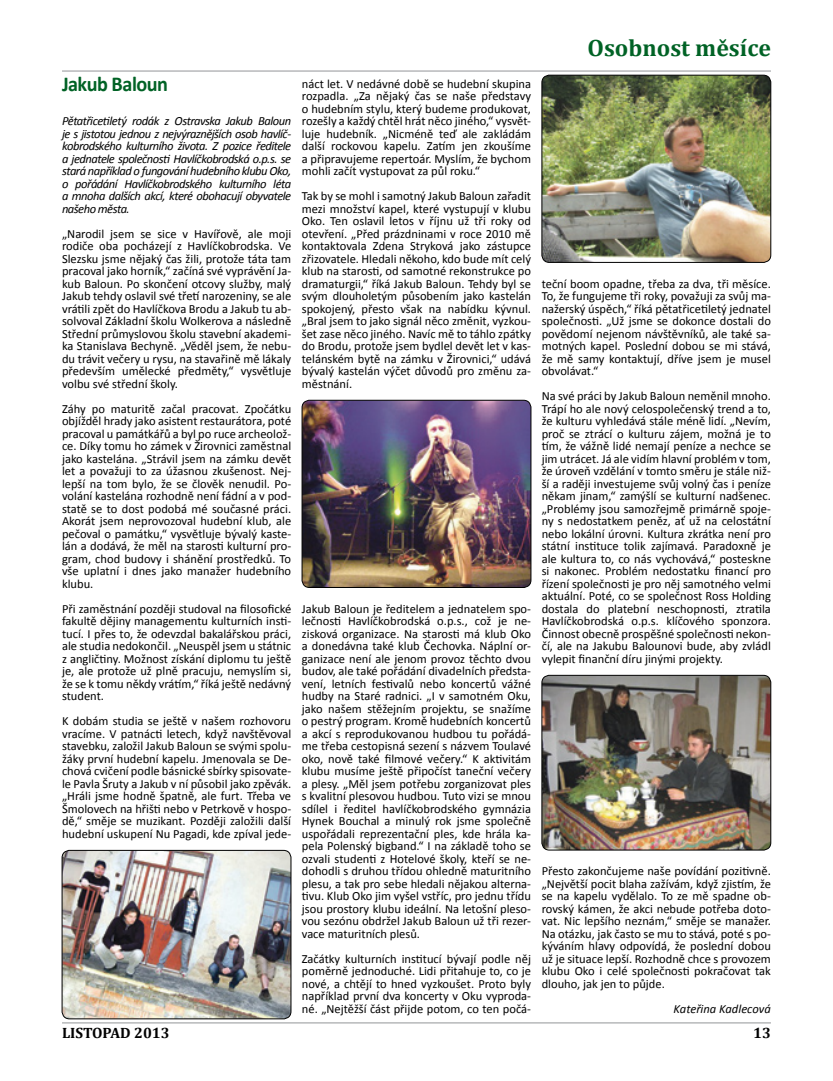
<style>
.page{position:relative;width:833px;height:1081px;background:#fff}
.page>*{position:absolute;margin:0;border:0;box-sizing:border-box;transform-origin:0 0}
.t1{font:700 23.75px "Cambria";color:#006225}
.t2{font:700 21.25px "Calibri";letter-spacing:-.025em;color:#006225;scale:.95 1}
.t3{font:700 15px "Cambria";color:#000}
.t4{font:12.5px/12.5px "Calibri";color:#000;text-align:justify}
.t5{font:italic 12.5px/12.5px "Calibri";letter-spacing:-.035em;color:#000;text-align:justify}
.t6{font:italic 12.5px "Calibri";color:#000}
</style>
<div class="page">
<hr style="left:62px;top:71px;width:709px;height:1px;background:#939598">
<hr style="left:62px;top:1022px;width:709px;height:1px;background:#939598">
<img style="left:62px;top:850px;width:229px;height:169px">
<div style="left:62px;top:850px;width:229px;height:169px;border:1px solid #000;border-radius:8px"></div>
<img style="left:302px;top:400px;width:229px;height:187px">
<div style="left:302px;top:400px;width:229px;height:187px;border:1px solid #000;border-radius:8px"></div>
<img style="left:542px;top:675px;width:229px;height:175px">
<div style="left:542px;top:675px;width:229px;height:175px;border:1px solid #000;border-radius:8px"></div>
<img style="left:542px;top:75px;width:229px;height:187px">
<div style="left:542px;top:75px;width:229px;height:187px;border:1px solid #000;border-radius:8px"></div>
<h2 class="t2" style="left:62px;top:71px;width:113px">Jakub Baloun</h2>
<p class="t5" style="left:62px;top:114px;width:231px">Pětatřicetiletý rodák z Ostravska Jakub Baloun je s jistotou jednou z nejvýraznějších osob havlíč&shy;kobrodského kulturního života. Z pozice ředitele a jednatele společnosti Havlíčkobrodská o.p.s. se stará například o fungování hudebního klubu Oko, o pořádání Havlíčkobrodského kulturního léta a mnoha dalších akcí, které obohacují obyvatele našeho města.</p>
<p class="t4" style="left:62px;top:227px;width:231px">„Narodil jsem se sice v Havířově, ale moji rodiče oba pocházejí z Havlíčkobrodska. Ve Slezsku jsme nějaký čas žili, protože táta tam pracoval jako horník,“ začíná své vyprávění Ja&shy;kub Baloun. Po skončení otcovy služby, malý Jakub tehdy oslavil své třetí narozeniny, se ale vrátili zpět do Havlíčkova Brodu a Jakub tu ab&shy;solvoval Základní školu Wolkerova a následně Střední průmyslovou školu stavební akademi&shy;ka Stanislava Bechyně. „Věděl jsem, že nebu&shy;du trávit večery u rysu, na stavařině mě lákaly především umělecké předměty,“ vysvětluje volbu své střední školy.</p>
<p class="t4" style="left:62px;top:402px;width:231px">Záhy po maturitě začal pracovat. Zpočátku objížděl hrady jako asistent restaurátora, poté pracoval u památkářů a byl po ruce archeolož&shy;ce. Díky tomu ho zámek v Žirovnici zaměstnal jako kastelána. „Strávil jsem na zámku devět let a považuji to za úžasnou zkušenost. Nej&shy;lepší na tom bylo, že se člověk nenudil. Po&shy;volání kastelána rozhodně není fádní a v pod&shy;statě se to dost podobá mé současné práci.<br>Akorát jsem neprovozoval hudební klub, ale pečoval o památku,“ vysvětluje bývalý kaste&shy;lán a dodává, že měl na starosti kulturní pro&shy;gram, chod budovy i shánění prostředků. To vše uplatní i dnes jako manažer hudebního klubu.</p>
<p class="t4" style="left:62px;top:602px;width:231px">Při zaměstnání později studoval na filosofické fakultě dějiny managementu kulturních insti&shy;tucí. I přes to, že odevzdal bakalářskou práci, ale studia nedokončil. „Neuspěl jsem u státnic z angličtiny. Možnost získání diplomu tu ještě je, ale protože už plně pracuju, nemyslím si, že se k tomu někdy vrátím,“ říká ještě nedávný student.</p>
<p class="t4" style="left:62px;top:714px;width:231px">K dobám studia se ještě v našem rozhovoru vracíme. V patnácti letech, když navštěvoval stavebku, založil Jakub Baloun se svými spolu&shy;žáky první hudební kapelu. Jmenovala se De&shy;chová cvičení podle básnické sbírky spisovate&shy;le Pavla Šruty a Jakub v ní působil jako zpěvák. „Hráli jsme hodně špatně, ale furt. Třeba ve Šmolovech na hřišti nebo v Petrkově v hospo&shy;dě,“ směje se muzikant. Později založili další hudební uskupení Nu Pagadi, kde zpíval jede-</p>
<p class="t4" style="left:302px;top:77px;width:231px">náct let. V nedávné době se hudební skupina rozpadla. „Za nějaký čas se naše představy o hudebním stylu, který budeme produkovat, rozešly a každý chtěl hrát něco jiného,“ vysvět&shy;luje hudebník. „Nicméně teď ale zakládám další rockovou kapelu. Zatím jen zkoušíme a připravujeme repertoár. Myslím, že bychom mohli začít vystupovat za půl roku.“</p>
<p class="t4" style="left:302px;top:189px;width:231px">Tak by se mohl i samotný Jakub Baloun zařadit mezi množství kapel, které vystupují v klubu Oko. Ten oslavil letos v říjnu už tři roky od otevření. „Před prázdninami v roce 2010 mě kontaktovala Zdena Stryková jako zástupce zřizovatele. Hledali někoho, kdo bude mít celý klub na starosti, od samotné rekonstrukce po dramaturgii,“ říká Jakub Baloun. Tehdy byl se svým dlouholetým působením jako kastelán spokojený, přesto však na nabídku kývnul. „Bral jsem to jako signál něco změnit, vyzkou&shy;šet zase něco jiného. Navíc mě to táhlo zpátky do Brodu, protože jsem bydlel devět let v kas&shy;telánském bytě na zámku v Žirovnici,“ udává bývalý kastelán výčet důvodů pro změnu za&shy;městnání.</p>
<p class="t4" style="left:302px;top:602px;width:231px">Jakub Baloun je ředitelem a jednatelem spo&shy;lečnosti Havlíčkobrodská o.p.s., což je ne&shy;zisková organizace. Na starosti má klub Oko a donedávna také klub Čechovka. Náplní or&shy;ganizace není ale jenom provoz těchto dvou budov, ale také pořádání divadelních předsta&shy;vení, letních festivalů nebo koncertů vážné hudby na Staré radnici. „I v samotném Oku, jako našem stěžejním projektu, se snažíme o pestrý program. Kromě hudebních koncertů a akcí s reprodukovanou hudbou tu pořádá&shy;me třeba cestopisná sezení s názvem Toulavé oko, nově také filmové večery.“ K aktivitám klubu musíme ještě připočíst taneční večery a plesy. „Měl jsem potřebu zorganizovat ples s kvalitní plesovou hudbou. Tuto vizi se mnou sdílel i ředitel havlíčkobrodského gymnázia Hynek Bouchal a minulý rok jsme společně uspořádali reprezentační ples, kde hrála ka&shy;pela Polenský bigband.“ I na základě toho se ozvali studenti z Hotelové školy, kteří se ne&shy;dohodli s druhou třídou ohledně maturitního plesu, a tak pro sebe hledali nějakou alterna&shy;tivu. Klub Oko jim vyšel vstříc, pro jednu třídu jsou prostory klubu ideální. Na letošní pleso&shy;vou sezónu obdržel Jakub Baloun už tři rezer&shy;vace maturitních plesů.</p>
<p class="t4" style="left:302px;top:952px;width:231px">Začátky kulturních institucí bývají podle něj poměrně jednoduché. Lidi přitahuje to, co je nové, a chtějí to hned vyzkoušet. Proto byly například první dva koncerty v Oku vyproda&shy;né. „Nejtěžší část přijde potom, co ten počá-</p>
<h1 class="t1" style="left:587px;top:33px;width:185px">Osobnost měsíce</h1>
<p class="t4" style="left:542px;top:277px;width:231px">teční boom opadne, třeba za dva, tři měsíce.<br>To, že fungujeme tři roky, považuji za svůj ma&shy;nažerský úspěch,“ říká pětatřicetiletý jednatel společnosti. „Už jsme se dokonce dostali do povědomí nejenom návštěvníků, ale také sa&shy;motných kapel. Poslední dobou se mi stává, že mě samy kontaktují, dříve jsem je musel obvolávat.“</p>
<p class="t4" style="left:542px;top:389px;width:231px">Na své práci by Jakub Baloun neměnil mnoho.<br>Trápí ho ale nový celospolečenský trend a to, že kulturu vyhledává stále méně lidí. „Nevím, proč se ztrácí o kulturu zájem, možná je to tím, že vážně lidé nemají peníze a nechce se jim utrácet. Já ale vidím hlavní problém v tom, že úroveň vzdělání v tomto směru je stále niž&shy;ší a raději investujeme svůj volný čas i peníze někam jinam,“ zamýšlí se kulturní nadšenec. „Problémy jsou samozřejmě primárně spoje&shy;ny s nedostatkem peněz, ať už na celostátní nebo lokální úrovni. Kultura zkrátka není pro státní instituce tolik zajímavá. Paradoxně je ale kultura to, co nás vychovává,“ posteskne si nakonec. Problém nedostatku financí pro řízení společnosti je pro něj samotného velmi aktuální. Poté, co se společnost Ross Holding dostala do platební neschopnosti, ztratila Havlíčkobrodská o.p.s. klíčového sponzora.<br>Činnost obecně prospěšné společnosti nekon&shy;čí, ale na Jakubu Balounovi bude, aby zvládl vylepit finanční díru jinými projekty.</p>
<p class="t4" style="left:542px;top:864px;width:231px">Přesto zakončujeme naše povídání pozitivně. „Největší pocit blaha zažívám, když zjistím, že se na kapelu vydělalo. To ze mě spadne ob&shy;rovský kámen, že akci nebude potřeba doto&shy;vat. Nic lepšího neznám,“ směje se manažer.<br>Na otázku, jak často se mu to stává, poté s po&shy;kýváním hlavy odpovídá, že poslední dobou už je situace lepší. Rozhodně chce s provozem klubu Oko i celé společnosti pokračovat tak dlouho, jak jen to půjde.</p>
<p class="t6" style="left:673px;top:1001px;width:99px">Kateřina Kadlecová</p>
<p class="t3" style="left:62px;top:1024px;width:109px">LISTOPAD 2013</p>
<p class="t3" style="left:753px;top:1024px;width:19px">13</p>
</div>
